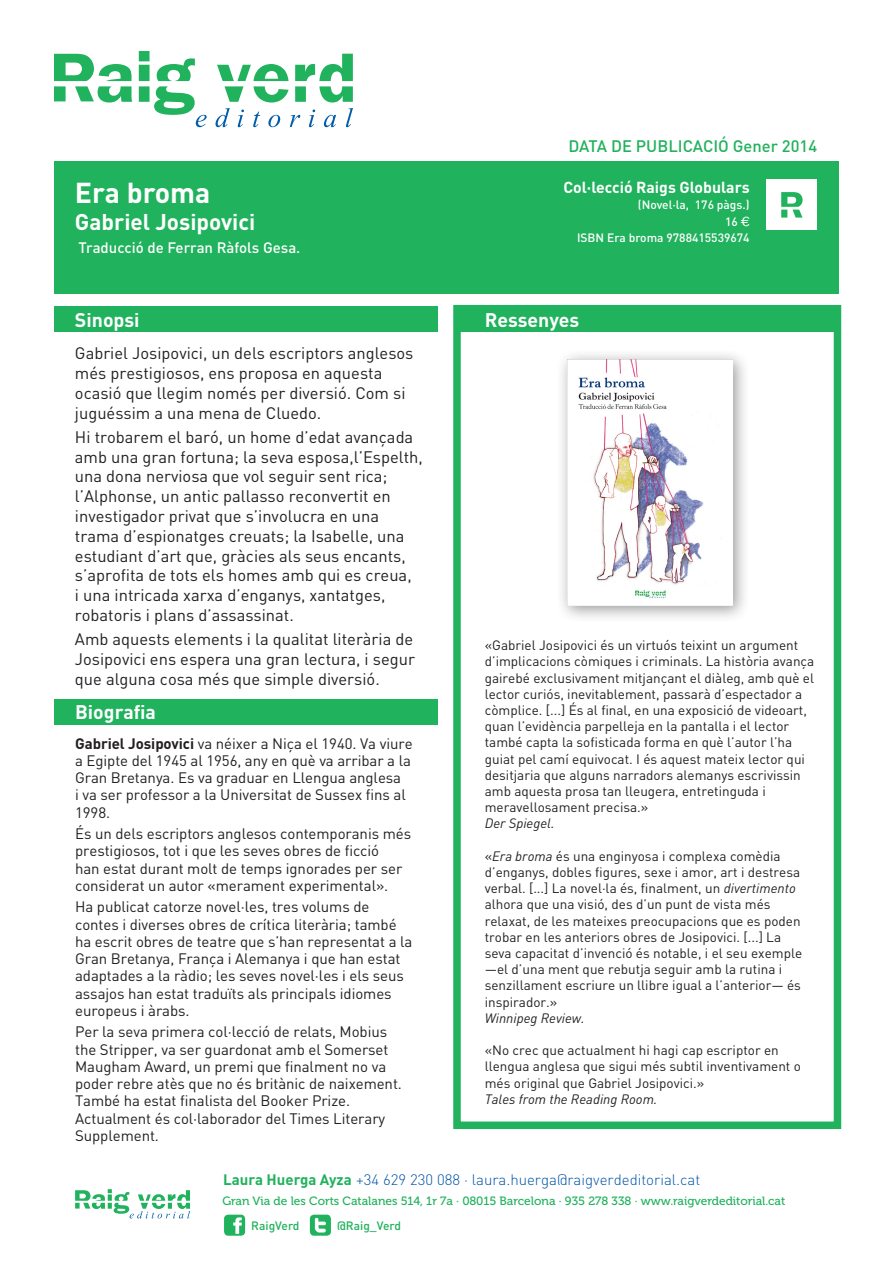
<style>
.page{position:relative;width:893px;height:1263px;background:#fff}
.page>*{position:absolute;margin:0;border:0;box-sizing:border-box;transform-origin:0 0}
.t1{font:700 28.5px "DIN";color:#fff}
.t2{font:700 22.5px "DIN";color:#fff}
.t3{font:700 19.5px "DIN";color:#fff}
.t4{font:16.5px/19.8px "DIN";color:#231f20}
.t5{font:500 16.5px "DIN";color:#20b25c}
.t6{font:700 15.9px "DIN";color:#fff}
.t7{font:15px/17.2px "DIN";letter-spacing:-.005em;color:#231f20}
.t8{font:300 15px "DIN";color:#0154a6}
.t9{font:500 15px "DIN";color:#fff}
.t10{font:13.5px/16.2px "DIN";color:#231f20}
.t11{font:italic 13.5px "DIN";color:#231f20}
.t12{font:12px "Museo 500";color:#20b25c}
.t13{font:500 12px "DIN";color:#fff}
.t14{font:500 12px "DIN";color:#20b25c}
.s1{font-family:"Geneva";font-weight:400}
.s2{font-style:italic}
.s3{font-weight:700}
.s4{font-weight:700;color:#20b25c}
</style>
<div class="page">
<div style="left:54px;top:306px;width:383px;height:26px;background:#20b25c"></div>
<div style="left:455px;top:306px;width:383px;height:26px;background:#20b25c"></div>
<div style="left:54px;top:699px;width:383px;height:26px;background:#20b25c"></div>
<div style="left:453px;top:305px;width:388px;height:824px;border:8px solid #20b25c"></div>
<div style="left:54px;top:161px;width:785px;height:133px;background:#20b25c"></div>
<svg style="left:54px;top:51px;width:299px;height:76px"></svg>
<svg style="left:75px;top:1189px;width:115px;height:29px"></svg>
<div style="left:224px;top:1215px;width:21px;height:21px;background:#20b25c;border-radius:4px"></div>
<svg style="left:233px;top:1217px;width:9px;height:17px"></svg>
<div style="left:310px;top:1215px;width:21px;height:21px;background:#20b25c;border-radius:4px"></div>
<svg style="left:315px;top:1218px;width:11px;height:14px"></svg>
<div style="left:556px;top:349px;width:194px;height:274px;background:#231f20;opacity:.45"></div>
<img style="left:568px;top:360px;width:164px;height:246px">
<div style="left:767px;top:180px;width:50px;height:50px;background:#fff"></div>
<svg style="left:781px;top:192px;width:22px;height:26px"></svg>
<p class="t1" style="left:75px;top:174px;width:137px">Era broma</p>
<p class="t2" style="left:75px;top:207px;width:182px">Gabriel Josipovici</p>
<p class="t9" style="left:79px;top:238px;width:223px">Traducció de Ferran Ràfols Gesa.</p>
<p class="t5" style="left:568px;top:135px;width:250px">DATA DE PUBLICACIÓ Gener 2014</p>
<p class="t6" style="left:563px;top:177px;width:188px">Col·lecció Raigs Globulars</p>
<p class="t13" style="left:638px;top:197px;width:113px">(Novel·la, 176 pàgs.)</p>
<p class="t13" style="left:725px;top:214px;width:26px">16 <span class="s1">€</span></p>
<p class="t13" style="left:577px;top:230px;width:174px">ISBN Era broma 9788415539674</p>
<p class="t3" style="left:75px;top:307px;width:66px">Sinopsi</p>
<p class="t4" style="left:75px;top:343px;width:340px">Gabriel Josipovici, un dels escriptors anglesos més prestigiosos, ens proposa en aquesta ocasió que llegim només per diversió. Com si juguéssim a una mena de Cluedo.</p>
<p class="t4" style="left:75px;top:427px;width:349px">Hi trobarem el baró, un home d’edat avançada amb una gran fortuna; la seva esposa,l’Espelth, una dona nerviosa que vol seguir sent rica; l’Alphonse, un antic pallasso reconvertit en investigador privat que s’involucra en una trama d’espionatges creuats; la Isabelle, una estudiant d’art que, gràcies als seus encants, s’aprofita de tots els homes amb qui es creua,<br>i una intricada xarxa d’enganys, xantatges, robatoris i plans d’assassinat.</p>
<p class="t4" style="left:75px;top:629px;width:341px;text-align:justify">Amb aquests elements i la qualitat literària de Josipovici ens espera una gran lectura, i segur que alguna cosa més que simple diversió.</p>
<p class="t10" style="left:485px;top:637px;width:331px">«Gabriel Josipovici és un virtuós teixint un argument d’implicacions còmiques i criminals. La història avança gairebé exclusivament mitjançant el diàleg, amb què el lector curiós, inevitablement, passarà d’espectador a còmplice. [...] És al final, en una exposició de videoart, quan l’evidència parpelleja en la pantalla i el lector també capta la sofisticada forma en què l’autor l’ha guiat pel camí equivocat. I és aquest mateix lector qui desitjaria que alguns narradors alemanys escrivissin amb aquesta prosa tan lleugera, entretinguda i meravellosament precisa.»</p>
<p class="t11" style="left:485px;top:815px;width:71px">Der Spiegel.</p>
<p class="t10" style="left:485px;top:847px;width:319px">«<span class="s2">Era broma</span> és una enginyosa i complexa comèdia d’enganys, dobles figures, sexe i amor, art i destresa verbal. [...] La novel·la és, finalment, un <span class="s2">divertimento </span>alhora que una visió, des d’un punt de vista més relaxat, de les mateixes preocupacions que es poden trobar en les anteriors obres de Josipovici. [...] La seva capacitat d’invenció és notable, i el seu exemple —el d’una ment que rebutja seguir amb la rutina i senzillament escriure un llibre igual a l’anterior— és inspirador.»</p>
<p class="t11" style="left:485px;top:1009px;width:101px">Winnipeg Review.</p>
<p class="t10" style="left:485px;top:1042px;width:318px">«No crec que actualment hi hagi cap escriptor en llengua anglesa que sigui més subtil inventivament o més original que Gabriel Josipovici.»</p>
<p class="t11" style="left:485px;top:1090px;width:174px">Tales from the Reading Room.</p>
<p class="t3" style="left:485px;top:307px;width:96px">Ressenyes</p>
<p class="t3" style="left:75px;top:699px;width:82px">Biografia</p>
<p class="t7" style="left:75px;top:734px;width:339px"><span class="s3">Gabriel Josipovici</span> va néixer a Niça el 1940. Va viure a Egipte del 1945 al 1956, any en què va arribar a la Gran Bretanya. Es va graduar en Llengua anglesa<br>i va ser professor a la Universitat de Sussex fins al 1998.</p>
<p class="t7" style="left:75px;top:825px;width:338px">És un dels escriptors anglesos contemporanis més prestigiosos, tot i que les seves obres de ficció<br>han estat durant molt de temps ignorades per ser considerat un autor «merament experimental».</p>
<p class="t7" style="left:75px;top:898px;width:339px">Ha publicat catorze novel·les, tres volums de contes i diverses obres de crítica literària; també ha escrit obres de teatre que s’han representat a la Gran Bretanya, França i Alemanya i que han estat adaptades a la ràdio; les seves novel·les i els seus assajos han estat traduïts als principals idiomes europeus i àrabs.</p>
<p class="t7" style="left:75px;top:1023px;width:328px">Per la seva primera col·lecció de relats, Mobius the Stripper, va ser guardonat amb el Somerset Maugham Award, un premi que finalment no va poder rebre atès que no és britànic de naixement.<br>També ha estat finalista del Booker Prize.<br>Actualment és col·laborador del Times Literary Supplement.</p>
<p class="t8" style="left:223px;top:1170px;width:478px"><span class="s4">Laura Huerga Ayza</span> +34 629 230 088 · laura.huerga@raigverdeditorial.cat</p>
<p class="t12" style="left:222px;top:1195px;width:564px">Gran Via de les Corts Catalanes 514, 1r 7a · 08015 Barcelona · 935 278 338 · www.raigverdeditorial.cat</p>
<p class="t14" style="left:251px;top:1218px;width:50px">RaigVerd</p>
<p class="t14" style="left:337px;top:1218px;width:65px">@Raig_Verd</p>
</div>
